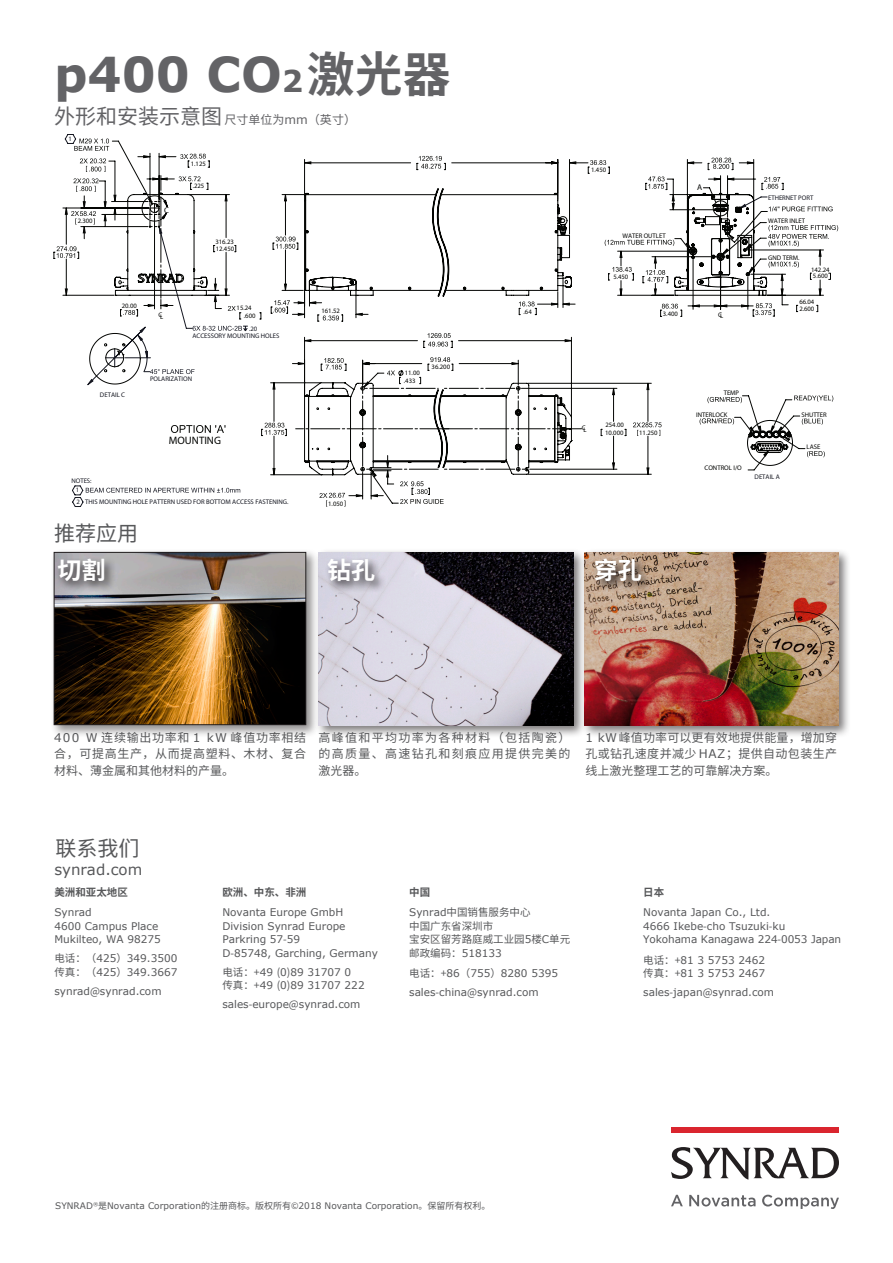
<style>
.page{position:relative;width:893px;height:1263px;background:#fff}
.page>*{position:absolute;margin:0;border:0;box-sizing:border-box;transform-origin:0 0}
.t1{font:700 48px "Verdana";color:#636366}
.t2{font:700 24px "Noto Sans CJ Ksc";color:#fff}
.t3{font:21px "Noto Sans CJ Ksc";color:#57585a}
.t4{font:15px "Verdana";color:#57585a}
.t5{font:12px/16.5px "Noto Sans CJ Ksc";letter-spacing:.04em;color:#57585a;text-align:justify}
.t6{font:12px "Noto Sans CJ Ksc";color:#636366}
.t7{font:10.8px "Arial";color:#040503}
.t8{font:10.5px "Verdana";color:#57585a}
.t9{font:10.5px "Noto Sans CJ Ksc";color:#57585a}
.t10{font:700 10.5px "Noto Sans CJ Ksc";color:#57585a}
.t11{font:9px "Verdana";color:#57585a}
.t12{font:8.4px "Arial";color:#040503}
.t13{font:6.6px "Arial";color:#040503}
.t14{font:6.6px/7.5px "Arial";color:#151721}
.s1{font-size:30px}
.s2{font-family:"Noto Sans CJ Ksc"}
.s3{font-size:21px}
.s4{font-family:"Verdana"}
</style>
<div class="page">
<svg style="left:671px;top:1195px;width:12px;height:11px"></svg>
<svg style="left:689px;top:1195px;width:66px;height:11px"></svg>
<svg style="left:762px;top:1195px;width:77px;height:14px"></svg>
<svg style="left:671px;top:1147px;width:168px;height:33px"></svg>
<div style="left:672px;top:1127px;width:167px;height:5px;background:#da252e"></div>
<div style="left:581px;top:548px;width:270px;height:190px;background:#231f20;opacity:.6"></div>
<img style="left:586px;top:552px;width:252px;height:173px">
<div style="left:315px;top:548px;width:271px;height:190px;background:#231f20;opacity:.6"></div>
<img style="left:319px;top:552px;width:254px;height:173px">
<div style="left:50px;top:548px;width:269px;height:190px;background:#231f20;opacity:.5"></div>
<img style="left:56px;top:554px;width:248px;height:169px">
<div style="left:54px;top:552px;width:252px;height:173px;border:1px solid #231f20"></div>
<div style="left:55px;top:556px;width:62px;height:37px;background:#231f20;opacity:.95"></div>
<div style="left:325px;top:556px;width:62px;height:37px;background:#231f20;opacity:.95"></div>
<div style="left:592px;top:556px;width:62px;height:37px;background:#231f20;opacity:.95"></div>
<svg style="left:831px;top:225px;width:7px;height:7px"></svg>
<svg style="left:72px;top:156px;width:749px;height:341px"></svg>
<svg style="left:792px;top:420px;width:1px;height:46px"></svg>
<svg style="left:114px;top:193px;width:678px;height:282px"></svg>
<svg style="left:57px;top:139px;width:191px;height:245px"></svg>
<p class="t1" style="left:54px;top:41px;width:398px">p400 CO<span class="s1">2</span><span class="s2">激光器</span></p>
<p class="t6" style="left:54px;top:113px;width:303px"><span class="s3">外形和安装示意图</span> 尺寸单位为<span class="s4">mm</span>（英寸）</p>
<p class="t14" style="left:69px;top:135px;width:5px">1</p>
<p class="t13" style="left:78px;top:217px;width:17px">2.300</p>
<p class="t12" style="left:164px;top:205px;width:6px">C</p>
<p class="t13" style="left:191px;top:160px;width:17px">1.125</p>
<p class="t13" style="left:193px;top:182px;width:13px">.225</p>
<p class="t13" style="left:215px;top:237px;width:20px">316.23</p>
<p class="t13" style="left:216px;top:244px;width:20px">12.450</p>
<p class="t13" style="left:122px;top:302px;width:17px">20.00</p>
<p class="t13" style="left:158px;top:312px;width:6px">CL</p>
<p class="t13" style="left:237px;top:304px;width:17px">15.24</p>
<p class="t14" style="left:192px;top:324px;width:89px;text-indent:57px">.20<br>ACCESSORY MOUNTING HOLES</p>
<p class="t13" style="left:244px;top:312px;width:13px">.600</p>
<p class="t14" style="left:100px;top:391px;width:27px">DETAIL C</p>
<p class="t14" style="left:150px;top:375px;width:44px">POLARIZATION</p>
<p class="t7" style="left:169px;top:433px;width:54px">MOUNTING</p>
<p class="t14" style="left:71px;top:477px;width:22px">NOTES:</p>
<p class="t14" style="left:85px;top:498px;width:205px">THIS MOUNTING HOLE PATTERN USED FOR BOTTOM ACCESS FASTENING.</p>
<p class="t14" style="left:76px;top:484px;width:6px;line-height:12px">1<br>2</p>
<p class="t3" style="left:54px;top:521px;width:86px">推荐应用</p>
<p class="t13" style="left:591px;top:166px;width:17px">1.450</p>
<p class="t13" style="left:622px;top:232px;width:45px">WATER OUTLET</p>
<p class="t13" style="left:613px;top:273px;width:17px">5.450</p>
<p class="t12" style="left:697px;top:182px;width:7px">A</p>
<p class="t14" style="left:768px;top:193px;width:47px">ETHERNET PORT</p>
<p class="t13" style="left:768px;top:217px;width:39px">WATER INLET</p>
<p class="t13" style="left:768px;top:253px;width:33px">GND TERM.</p>
<p class="t13" style="left:811px;top:265px;width:20px">142.24</p>
<p class="t13" style="left:813px;top:272px;width:17px">5.600</p>
<p class="t13" style="left:799px;top:298px;width:17px">66.04</p>
<p class="t13" style="left:321px;top:307px;width:20px">161.52</p>
<p class="t13" style="left:799px;top:304px;width:17px">2.600</p>
<p class="t13" style="left:524px;top:308px;width:10px">.64</p>
<p class="t13" style="left:663px;top:309px;width:17px">3.400</p>
<p class="t13" style="left:718px;top:311px;width:6px">CL</p>
<p class="t13" style="left:328px;top:499px;width:17px">1.050</p>
<p class="t13" style="left:405px;top:369px;width:17px">11.00</p>
<p class="t13" style="left:404px;top:376px;width:13px">.433</p>
<p class="t13" style="left:432px;top:363px;width:20px">36.200</p>
<p class="t13" style="left:582px;top:424px;width:6px">CL</p>
<p class="t13" style="left:605px;top:421px;width:20px">254.00</p>
<p class="t13" style="left:605px;top:428px;width:20px">10.000</p>
<p class="t13" style="left:639px;top:429px;width:20px">11.250</p>
<p class="t13" style="left:724px;top:389px;width:17px">TEMP</p>
<p class="t13" style="left:696px;top:410px;width:33px">INTERLOCK</p>
<p class="t13" style="left:704px;top:464px;width:39px">CONTROL I/O</p>
<p class="t14" style="left:755px;top:473px;width:27px">DETAIL A</p>
<p class="t13" style="left:801px;top:410px;width:27px">SHUTTER</p>
<p class="t13" style="left:807px;top:443px;width:15px">LASE</p>
<p class="t2" style="left:57px;top:556px;width:49px">切割</p>
<p class="t2" style="left:327px;top:556px;width:49px">钻孔</p>
<p class="t2" style="left:594px;top:556px;width:49px">穿孔</p>
<p class="t5" style="left:54px;top:729px;width:253px"><span class="s4">400 W</span> 连续输出功率和 <span class="s4">1 kW</span> 峰值功率相结合，可提高生产，从而提高塑料、木材、复合材料、薄金属和其他材料的产量。</p>
<p class="t5" style="left:319px;top:729px;width:253px">高峰值和平均功率为各种材料（包括陶瓷）的高质量、高速钻孔和刻痕应用提供完美的激光器。</p>
<p class="t5" style="left:585px;top:729px;width:253px"><span class="s4">1 kW</span>峰值功率可以更有效地提供能量，增加穿孔或钻孔速度并减少 <span class="s4">HAZ</span>；提供自动包装生产线上激光整理工艺的可靠解决方案。</p>
<p class="t3" style="left:55px;top:836px;width:85px">联系我们</p>
<p class="t4" style="left:54px;top:859px;width:89px">synrad.com</p>
<p class="t10" style="left:54px;top:886px;width:75px">美洲和亚太地区</p>
<p class="t8" style="left:54px;top:905px;width:39px">Synrad</p>
<p class="t8" style="left:54px;top:919px;width:105px">4600 Campus Place</p>
<p class="t8" style="left:54px;top:932px;width:108px">Mukilteo, WA 98275</p>
<p class="t8" style="left:54px;top:951px;width:125px"><span class="s2">电话：（</span>425<span class="s2">）</span>349.3500</p>
<p class="t8" style="left:54px;top:965px;width:125px"><span class="s2">传真：（</span>425<span class="s2">）</span>349.3667</p>
<p class="t8" style="left:54px;top:984px;width:109px">synrad<span class="s2">@</span>synrad.com</p>
<p class="t10" style="left:222px;top:886px;width:85px">欧洲、中东、非洲</p>
<p class="t8" style="left:222px;top:905px;width:122px">Novanta Europe GmbH</p>
<p class="t8" style="left:222px;top:919px;width:125px">Division Synrad Europe</p>
<p class="t8" style="left:222px;top:932px;width:79px">Parkring 57<span class="s2">-</span>59</p>
<p class="t8" style="left:222px;top:946px;width:157px">D<span class="s2">-</span>85748, Garching, Germany</p>
<p class="t8" style="left:222px;top:965px;width:130px"><span class="s2">电话：+</span>49 <span class="s2">(</span>0<span class="s2">)</span>89 31707 0</p>
<p class="t8" style="left:222px;top:978px;width:144px"><span class="s2">传真：+</span>49 <span class="s2">(</span>0<span class="s2">)</span>89 31707 222</p>
<p class="t8" style="left:222px;top:997px;width:140px">sales<span class="s2">-</span>europe<span class="s2">@</span>synrad.com</p>
<p class="t10" style="left:409px;top:886px;width:22px">中国</p>
<p class="t9" style="left:409px;top:906px;width:123px"><span class="s4">Synrad</span>中国销售服务中心</p>
<p class="t9" style="left:409px;top:920px;width:85px">中国广东省深圳市</p>
<p class="t9" style="left:409px;top:933px;width:163px">宝安区留芳路庭威工业园<span class="s4">5</span>楼<span class="s4">C</span>单元</p>
<p class="t8" style="left:409px;top:946px;width:94px"><span class="s2">邮政编码：</span>518133</p>
<p class="t8" style="left:409px;top:966px;width:150px"><span class="s2">电话：+</span>86<span class="s2">（</span>755<span class="s2">）</span>8280 5395</p>
<p class="t8" style="left:409px;top:985px;width:131px">sales<span class="s2">-</span>china<span class="s2">@</span>synrad.com</p>
<p class="t10" style="left:643px;top:886px;width:22px">日本</p>
<p class="t8" style="left:643px;top:905px;width:129px">Novanta Japan Co., Ltd.</p>
<p class="t8" style="left:643px;top:919px;width:144px">4666 Ikebe<span class="s2">-</span>cho Tsuzuki<span class="s2">-</span>ku</p>
<p class="t8" style="left:643px;top:932px;width:199px">Yokohama Kanagawa 224<span class="s2">-</span>0053 Japan</p>
<p class="t8" style="left:643px;top:953px;width:123px"><span class="s2">电话：+</span>81 3 5753 2462</p>
<p class="t8" style="left:643px;top:966px;width:123px"><span class="s2">传真：+</span>81 3 5753 2467</p>
<p class="t8" style="left:643px;top:985px;width:132px">sales<span class="s2">-</span>japan<span class="s2">@</span>synrad.com</p>
<p class="t11" style="left:55px;top:1199px;width:437px">SYNRAD<sup>®</sup><span class="s2">是</span>Novanta Corporation<span class="s2">的注册商标。版权所有©</span>2018 Novanta Corporation<span class="s2">。保留所有权利。</span></p>
</div>
